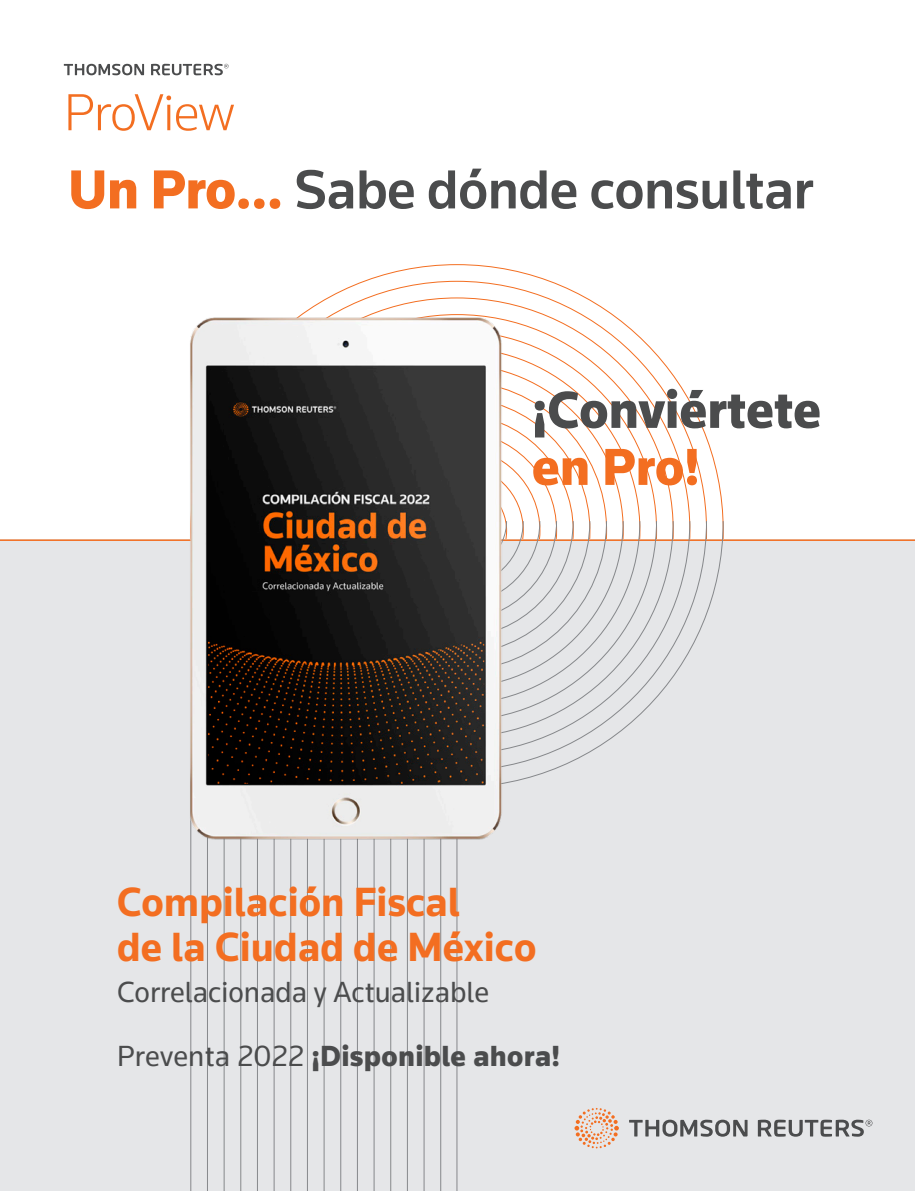
<style>
.page{position:relative;width:915px;height:1191px;background:#fff}
.page>*{position:absolute;margin:0;border:0;box-sizing:border-box;transform-origin:0 0}
.TR-Portada-Es_tiempo{font:500 57px "Knowledge 2017";letter-spacing:-.01em;color:#4b4c4d}
.TR-Portada-Es_tiempo-2{font:900 54px "Knowledge 2017";color:#4b4c4d}
.TR-Portada-Es_tiempo-3{font:900 54px "Knowledge 2017";color:#f36e21}
.TR-Portada-Titulo_Co{font:700 42px/45px "Knowledge 2017";color:#f36e21}
.TR-Portada-Preventa{font:900 30px "Knowledge 2017";letter-spacing:.01em;color:#4b4c4d}
.TR-Portada-Subtitulo{font:30px "Knowledge 2017";color:#4b4c4d}
.s1{font-weight:900;color:#f36e21}
.s2{font-weight:400}
</style>
<div class="page">
<div style="left:0;top:539px;width:914px;height:652px;background:#e5e6e8"></div>
<hr style="left:0;top:539px;width:914px;height:2px;background:#f36e21">
<svg style="left:207px;top:875px;width:151px;height:316px"></svg>
<svg style="left:64px;top:64px;width:164px;height:11px"></svg>
<svg style="left:68px;top:94px;width:166px;height:37px"></svg>
<svg style="left:373px;top:521px;width:499px;height:670px"></svg>
<img style="left:56px;top:297px;width:578px;height:578px">
<p class="TR-Portada-Es_tiempo" style="left:68px;top:154px;width:746px"><span class="s1">Un Pro...</span> Sabe dónde consultar</p>
<p class="TR-Portada-Es_tiempo-2" style="left:531px;top:376px;width:290px">¡Conviértete</p>
<p class="TR-Portada-Es_tiempo-3" style="left:531px;top:433px;width:169px">en Pro!</p>
<p class="TR-Portada-Titulo_Co" style="left:117px;top:879px;width:420px">Compilación Fiscal<br>de la Ciudad de México</p>
<p class="TR-Portada-Subtitulo" style="left:117px;top:973px;width:373px">Correlacionada y Actualizable</p>
<p class="TR-Portada-Preventa" style="left:117px;top:1037px;width:444px"><span class="s2">Preventa 2022</span> ¡Disponible ahora!</p>
</div>
